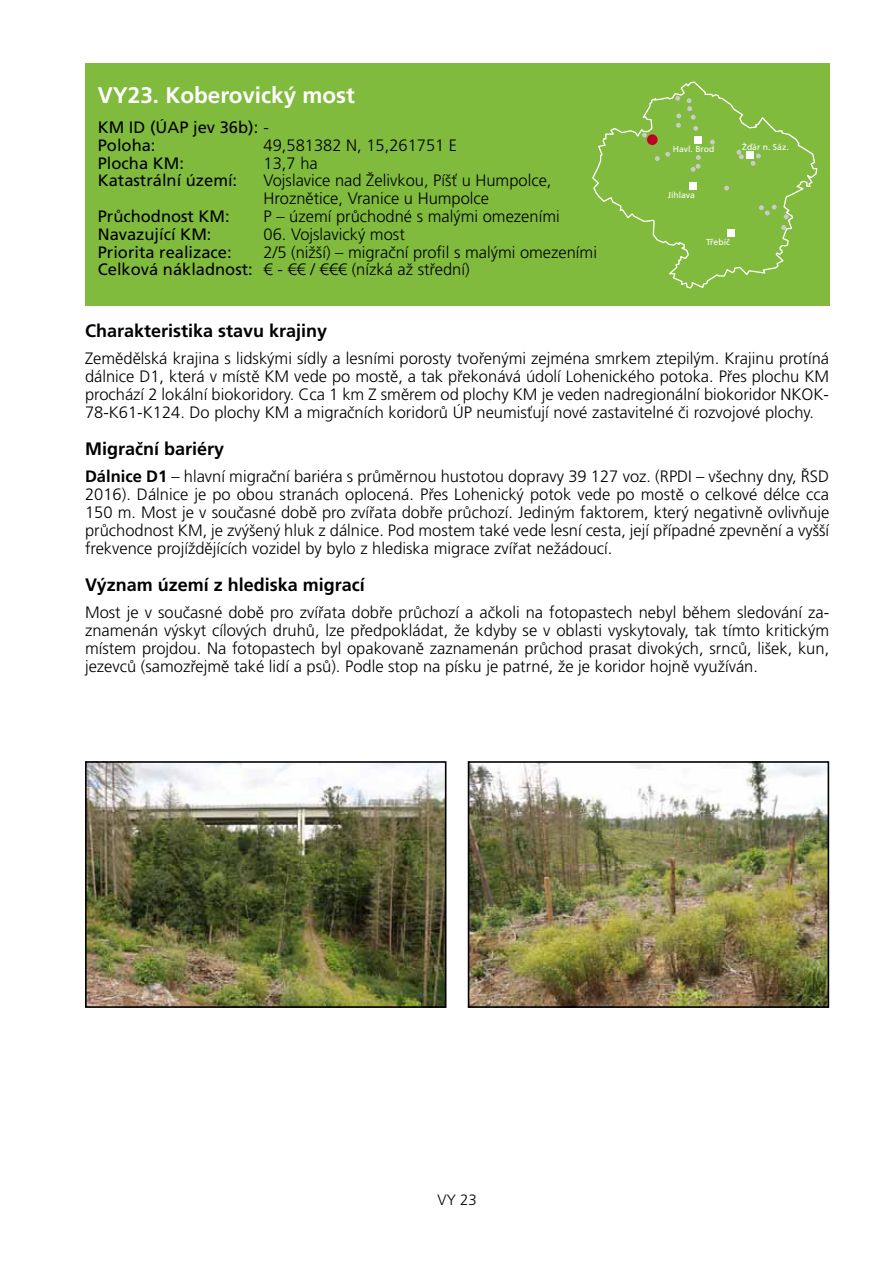
<style>
.page{position:relative;width:893px;height:1263px;background:#fff}
.page>*{position:absolute;margin:0;border:0;box-sizing:border-box;transform-origin:0 0}
.t1{font:700 22.5px "Frutiger CE";color:#fff}
.t2{font:700 18px "Frutiger CE";color:#000}
.t3{font:300 16.5px/18px "Frutiger CE";color:#000;text-align:justify}
.t4{font:16.5px/17.7px "Frutiger CE";color:#000}
.t5{font:300 15px "Frutiger CE";color:#000}
.t6{font:8.7px "Frutiger CE";color:#fff}
.s1{font-weight:300}
.s2{font-weight:400}
.s3{font-family:"Frutiger LT Std"}
.s4{font-weight:700}
</style>
<div class="page">
<div style="left:85px;top:64px;width:744px;height:242px;background:#80bb3d"></div>
<svg style="left:592px;top:81px;width:225px;height:207px"></svg>
<div style="left:727px;top:229px;width:8px;height:8px;background:#fff"></div>
<div style="left:746px;top:152px;width:8px;height:7px;background:#fff"></div>
<div style="left:689px;top:182px;width:8px;height:8px;background:#fff"></div>
<div style="left:694px;top:136px;width:8px;height:8px;background:#fff"></div>
<div style="left:647px;top:134px;width:11px;height:11px;background:#be0027;border-radius:50%"></div>
<img style="left:88px;top:764px;width:355px;height:241px">
<div style="left:85px;top:761px;width:361px;height:247px;border:2px solid #000"></div>
<img style="left:471px;top:764px;width:355px;height:241px">
<div style="left:468px;top:761px;width:361px;height:247px;border:2px solid #000"></div>
<h1 class="t1" style="left:98px;top:83px;width:259px">VY23. Koberovický most</h1>
<p class="t4" style="left:98px;top:119px;width:173px">KM ID (ÚAP jev 36b): <span class="s1">-<br></span>Poloha:</p>
<p class="t3" style="left:264px;top:137px;width:195px">49,581382 N, 15,261751 E</p>
<p class="t4" style="left:98px;top:155px;width:88px">Plocha KM:</p>
<p class="t3" style="left:264px;top:154px;width:56px">13,7 ha</p>
<p class="t4" style="left:98px;top:172px;width:141px">Katastrální území:</p>
<p class="t3" style="left:264px;top:172px;width:289px">Vojslavice nad Želivkou, Píšť u Humpolce,<br>Hroznětice, Vranice u Humpolce</p>
<p class="t4" style="left:98px;top:208px;width:134px">Průchodnost KM:</p>
<p class="t3" style="left:264px;top:208px;width:298px">P – území průchodné s malými omezeními</p>
<p class="t4" style="left:98px;top:226px;width:115px">Navazující KM:</p>
<p class="t3" style="left:264px;top:226px;width:143px">06. Vojslavický most</p>
<p class="t4" style="left:98px;top:243px;width:135px">Priorita realizace:</p>
<p class="t3" style="left:98px;top:243px;width:501px;text-indent:166px">2/5 (nižší) – migrační profil s malými omezeními<br><span class="s2">Celková nákladnost:</span> <span class="s3">€</span> - <span class="s3">€€ / €€€</span> (nízká až střední)</p>
<p class="t6" style="left:673px;top:144px;width:43px">Havl. Brod</p>
<p class="t6" style="left:742px;top:142px;width:48px">Žďár n. Sáz.</p>
<p class="t6" style="left:668px;top:190px;width:29px">Jihlava</p>
<p class="t6" style="left:706px;top:237px;width:25px">Třebíč</p>
<p class="t2" style="left:85px;top:321px;width:244px">Charakteristika stavu krajiny</p>
<p class="t3" style="left:85px;top:349px;width:746px">Zemědělská krajina s lidskými sídly a lesními porosty tvořenými zejména smrkem ztepilým. Krajinu protíná dálnice D1, která v místě KM vede po mostě, a tak překonává údolí Lohenického potoka. Přes plochu KM prochází 2 lokální biokoridory. Cca 1 km Z směrem od plochy KM je veden nadregionální biokoridor NKOK-78-K61-K124. Do plochy KM a migračních koridorů ÚP neumisťují nové zastavitelné či rozvojové plochy.</p>
<p class="t2" style="left:85px;top:439px;width:141px">Migrační bariéry</p>
<p class="t3" style="left:85px;top:467px;width:746px"><span class="s4">Dálnice D1</span> – hlavní migrační bariéra s průměrnou hustotou dopravy 39 127 voz. (RPDI – všechny dny, ŘSD 2016). Dálnice je po obou stranách oplocená. Přes Lohenický potok vede po mostě o celkové délce cca 150 m. Most je v současné době pro zvířata dobře průchozí. Jediným faktorem, který negativně ovlivňuje průchodnost KM, je zvýšený hluk z dálnice. Pod mostem také vede lesní cesta, její případné zpevnění a vyšší frekvence projíždějících vozidel by bylo z hlediska migrace zvířat nežádoucí.</p>
<p class="t2" style="left:85px;top:576px;width:281px">Význam území z hlediska migrací</p>
<p class="t3" style="left:85px;top:603px;width:746px">Most je v současné době pro zvířata dobře průchozí a ačkoli na fotopastech nebyl během sledování za&shy;znamenán výskyt cílových druhů, lze předpokládat, že kdyby se v oblasti vyskytovaly, tak tímto kritickým místem projdou. Na fotopastech byl opakovaně zaznamenán průchod prasat divokých, srnců, lišek, kun, jezevců (samozřejmě také lidí a psů). Podle stop na písku je patrné, že je koridor hojně využíván.</p>
<p class="t5" style="left:437px;top:1192px;width:41px">VY 23</p>
</div>
